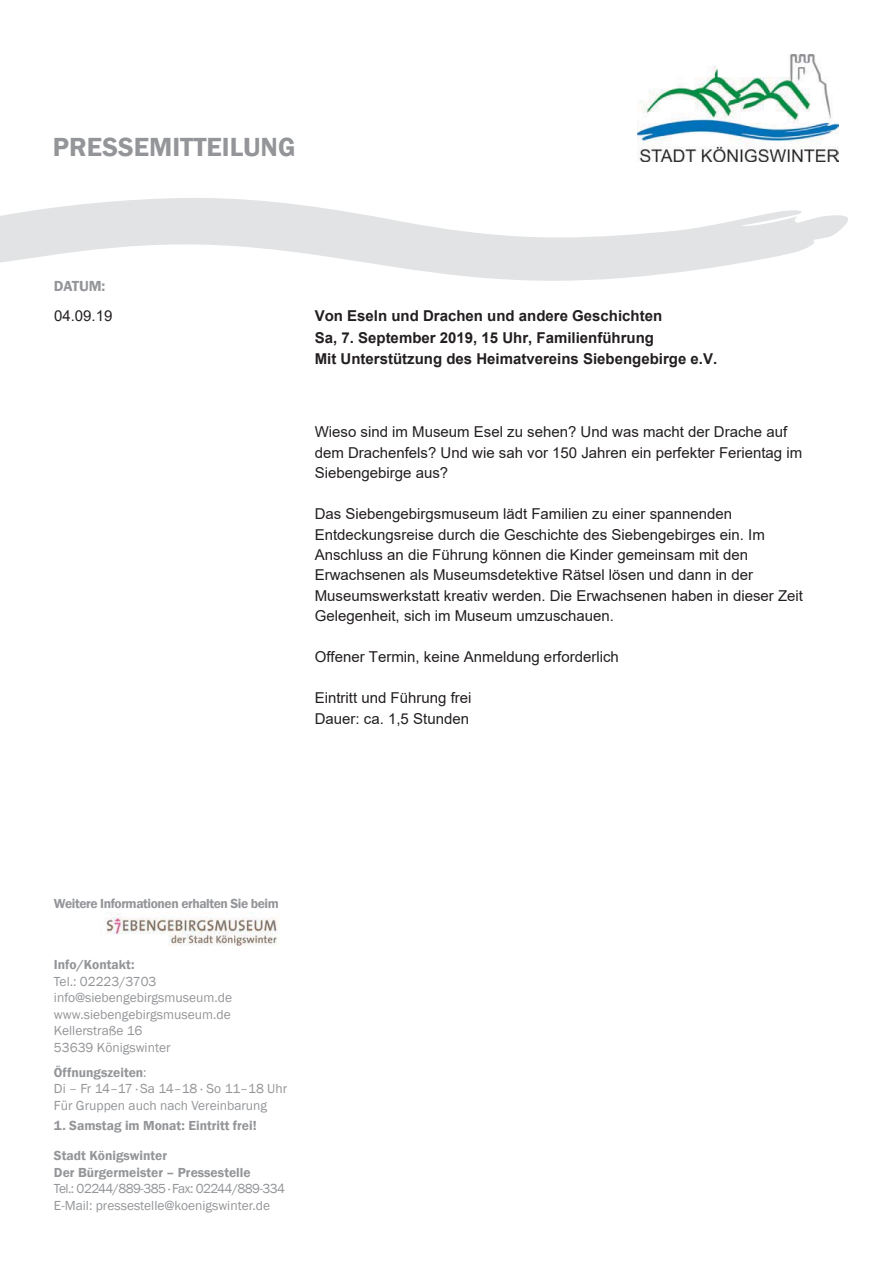
<style>
.page{position:relative;width:893px;height:1263px;background:#fff}
.page>*{position:absolute;margin:0;border:0;box-sizing:border-box;transform-origin:0 0}
.t1{font:600 27px "Franklin Gothic";color:#939598}
.t2{font:15px/20.4px "Arial";color:#231f20}
.t3{font:700 15px/21.5px "Arial";color:#231f20}
.t4{font:600 15px "Franklin Gothic";letter-spacing:-.01em;color:#939598}
.t5{font:13.5px/16.5px "Franklin Gothic";color:#939598}
.t6{font:600 13.5px/16.5px "Franklin Gothic";color:#939598}
.t7{font:600 13.5px "Franklin Gothic";letter-spacing:-.03em;color:#939598}
.s1{font-weight:600}
</style>
<div class="page">
<img style="left:637px;top:54px;width:202px;height:108px">
<svg style="left:0;top:198px;width:848px;height:83px;fill:#e2e3e4"></svg>
<img style="left:105px;top:913px;width:173px;height:33px">
<h1 class="t1" style="left:53px;top:131px;width:244px">PRESSEMITTEILUNG</h1>
<p class="t4" style="left:54px;top:278px;width:53px">DATUM:</p>
<p class="t2" style="left:54px;top:306px;width:60px">04.09.19</p>
<p class="t3" style="left:315px;top:305px;width:404px">Von Eseln und Drachen und andere Geschichten<br>Sa, 7. September 2019, 15 Uhr, Familienführung<br>Mit Unterstützung des Heimatvereins Siebengebirge e.V.</p>
<p class="t2" style="left:315px;top:422px;width:489px">Wieso sind im Museum Esel zu sehen? Und was macht der Drache auf dem Drachenfels? Und wie sah vor 150 Jahren ein perfekter Ferientag im<br>Siebengebirge aus?</p>
<p class="t2" style="left:315px;top:504px;width:490px">Das Siebengebirgsmuseum lädt Familien zu einer spannenden Entdeckungsreise durch die Geschichte des Siebengebirges ein. Im Anschluss an die Führung können die Kinder gemeinsam mit den Erwachsenen als Museumsdetektive Rätsel lösen und dann in der Museumswerkstatt kreativ werden. Die Erwachsenen haben in dieser Zeit Gelegenheit, sich im Museum umzuschauen.</p>
<p class="t2" style="left:315px;top:647px;width:306px">Offener Termin, keine Anmeldung erforderlich</p>
<p class="t2" style="left:315px;top:688px;width:158px">Eintritt und Führung frei<br>Dauer: ca. 1,5 Stunden</p>
<p class="t7" style="left:54px;top:895px;width:226px">Weitere Informationen erhalten Sie beim</p>
<p class="t6" style="left:54px;top:956px;width:82px">Info/Kontakt:</p>
<p class="t5" style="left:54px;top:973px;width:180px">Tel.: 02223/3703 info@siebengebirgsmuseum.de www.siebengebirgsmuseum.de<br>Kellerstraße 16<br>53639 Königswinter</p>
<p class="t5" style="left:54px;top:1064px;width:235px"><span class="s1">Öffnungszeiten</span>:<br>Di – Fr 14–17 · Sa 14–18 · So 11–18 Uhr<br>Für Gruppen auch nach Vereinbarung</p>
<p class="t6" style="left:54px;top:1117px;width:204px">1. Samstag im Monat: Eintritt frei!</p>
<p class="t6" style="left:54px;top:1147px;width:198px">Stadt Königswinter<br>Der Bürgermeister – Pressestelle</p>
<p class="t5" style="left:54px;top:1180px;width:233px">Tel.: 02244/889-385 · Fax: 02244/889-334<br>E-Mail: pressestelle@koenigswinter.de</p>
</div>
